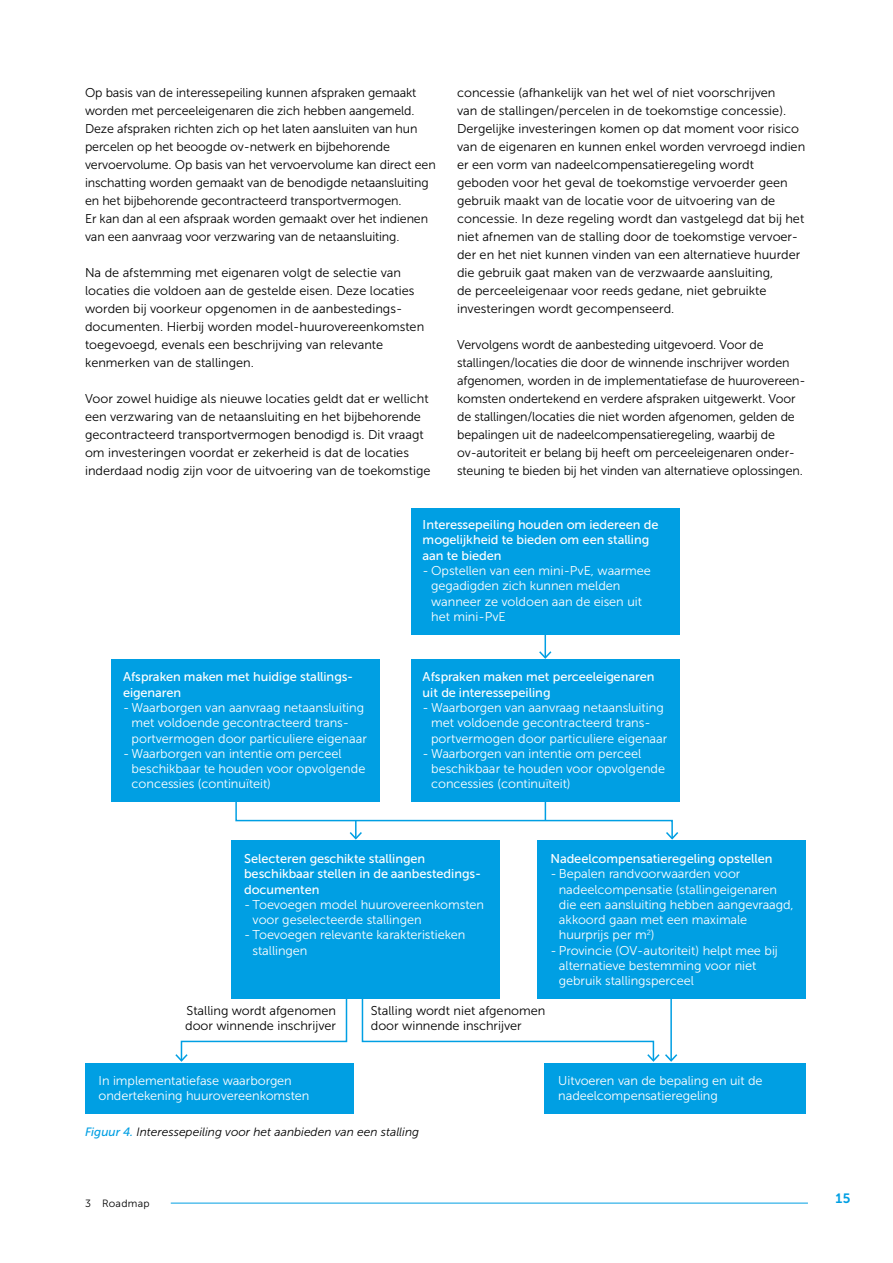
<style>
.page{position:relative;width:893px;height:1263px;background:#fff}
.page>*{position:absolute;margin:0;border:0;box-sizing:border-box;transform-origin:0 0}
.t1{font:13.5px "Museo Sans 700";color:#009fe3}
.Broodtekst__P{font:12.75px/18px "Museo Sans 300";color:#000}
.t2{font:12.75px/15.3px "Museo Sans 300";letter-spacing:-.005em;color:#fff}
.t3{font:12.75px/15.3px "Museo Sans 500";letter-spacing:-.005em;color:#fff}
.t4{font:italic 12px "Museo Sans 300";color:#000}
.t5{font:10.5px "Museo Sans 300";letter-spacing:.025em;color:#000}
.s1{font-family:"Museo Sans 500";color:#009fe3}
</style>
<div class="page">
<hr style="left:85px;top:1203px;width:723px;height:1px;background:#009fe3">
<div style="left:85px;top:1194px;width:86px;height:16px;background:#fff"></div>
<hr style="left:544px;top:618px;width:2px;height:39px;background:#009fe3">
<svg style="left:539px;top:651px;width:12px;height:8px"></svg>
<hr style="left:670px;top:998px;width:2px;height:62px;background:#009fe3">
<svg style="left:665px;top:1054px;width:12px;height:8px"></svg>
<svg style="left:235px;top:802px;width:443px;height:38px"></svg>
<svg style="left:175px;top:998px;width:173px;height:64px"></svg>
<svg style="left:361px;top:998px;width:298px;height:64px"></svg>
<div style="left:111px;top:659px;width:269px;height:143px;background:#009fe3"></div>
<div style="left:411px;top:508px;width:269px;height:127px;background:#009fe3"></div>
<div style="left:411px;top:659px;width:269px;height:143px;background:#009fe3"></div>
<div style="left:231px;top:840px;width:269px;height:158px;background:#009fe3"></div>
<div style="left:537px;top:840px;width:269px;height:158px;background:#009fe3"></div>
<div style="left:85px;top:1062px;width:269px;height:51px;background:#009fe3"></div>
<div style="left:544px;top:1062px;width:261px;height:51px;background:#009fe3"></div>
<p class="Broodtekst__P" style="left:85px;top:83px;width:352px">Op basis van de interessepeiling kunnen afspraken gemaakt worden met perceeleigenaren die zich hebben aangemeld.<br>Deze afspraken richten zich op het laten aansluiten van hun percelen op het beoogde ov-netwerk en bijbehorende vervoervolume. Op basis van het vervoervolume kan direct een inschatting worden gemaakt van de benodigde netaansluiting en het bijbehorende gecontracteerd transportvermogen.<br>Er kan dan al een afspraak worden gemaakt over het indienen van een aanvraag voor verzwaring van de netaansluiting.</p>
<p class="Broodtekst__P" style="left:85px;top:263px;width:341px">Na de afstemming met eigenaren volgt de selectie van locaties die voldoen aan de gestelde eisen. Deze locaties worden bij voorkeur opgenomen in de aanbestedings&shy;documenten. Hierbij worden model-huurovereenkomsten toegevoegd, evenals een beschrijving van relevante kenmerken van de stallingen.</p>
<p class="Broodtekst__P" style="left:85px;top:389px;width:347px">Voor zowel huidige als nieuwe locaties geldt dat er wellicht een verzwaring van de netaansluiting en het bijbehorende gecontracteerd transportvermogen benodigd is. Dit vraagt om investeringen voordat er zekerheid is dat de locaties inderdaad nodig zijn voor de uitvoering van de toekomstige</p>
<p class="Broodtekst__P" style="left:457px;top:83px;width:350px">concessie (afhankelijk van het wel of niet voorschrijven<br>van de stallingen/percelen in de toekomstige concessie).<br>Dergelijke investeringen komen op dat moment voor risico van de eigenaren en kunnen enkel worden vervroegd indien er een vorm van nadeelcompensatieregeling wordt geboden voor het geval de toekomstige vervoerder geen gebruik maakt van de locatie voor de uitvoering van de concessie. In deze regeling wordt dan vastgelegd dat bij het niet afnemen van de stalling door de toekomstige vervoer&shy;der en het niet kunnen vinden van een alternatieve huurder die gebruik gaat maken van de verzwaarde aansluiting,<br>de perceeleigenaar voor reeds gedane, niet gebruikte investeringen wordt gecompenseerd.</p>
<p class="Broodtekst__P" style="left:457px;top:335px;width:350px">Vervolgens wordt de aanbesteding uitgevoerd. Voor de stallingen/locaties die door de winnende inschrijver worden afgenomen, worden in de implementatiefase de huurovereen&shy;komsten ondertekend en verdere afspraken uitgewerkt. Voor de stallingen/locaties die niet worden afgenomen, gelden de bepalingen uit de nadeelcompensatieregeling, waarbij de ov-autoriteit er belang bij heeft om perceeleigenaren onder&shy;steuning te bieden bij het vinden van alternatieve oplossingen.</p>
<p class="t3" style="left:123px;top:669px;width:232px">Afspraken maken met huidige stallings&shy;eigenaren</p>
<p class="t2" style="left:132px;top:700px;width:237px;text-indent:-9px">- Waarborgen van aanvraag netaansluiting met voldoende gecontracteerd trans&shy;portvermogen door particuliere eigenaar</p>
<p class="t2" style="left:132px;top:746px;width:235px;text-indent:-9px">- Waarborgen van intentie om perceel beschikbaar te houden voor opvolgende concessies (continuïteit)</p>
<p class="t3" style="left:423px;top:517px;width:238px">Interessepeiling houden om iedereen de mogelijkheid te bieden om een stalling aan te bieden</p>
<p class="t2" style="left:431px;top:563px;width:221px;text-indent:-9px">- Opstellen van een mini-PvE, waarmee gegadigden zich kunnen melden wanneer ze voldoen aan de eisen uit het mini-PvE</p>
<p class="t3" style="left:423px;top:669px;width:233px">Afspraken maken met perceeleigenaren uit de interessepeiling</p>
<p class="t2" style="left:431px;top:700px;width:238px;text-indent:-9px">- Waarborgen van aanvraag netaansluiting met voldoende gecontracteerd trans&shy;portvermogen door particuliere eigenaar</p>
<p class="t2" style="left:431px;top:746px;width:236px;text-indent:-9px">- Waarborgen van intentie om perceel beschikbaar te houden voor opvolgende concessies (continuïteit)</p>
<p class="t3" style="left:244px;top:851px;width:238px">Selecteren geschikte stallingen beschikbaar stellen in de aanbestedings&shy;documenten</p>
<p class="t2" style="left:253px;top:897px;width:233px;text-indent:-9px">- Toevoegen model huurovereenkomsten voor geselecteerde stallingen</p>
<p class="t2" style="left:253px;top:927px;width:214px;text-indent:-9px">- Toevoegen relevante karakteristieken stallingen</p>
<p class="t3" style="left:550px;top:851px;width:224px">Nadeelcompensatieregeling opstellen</p>
<p class="t2" style="left:559px;top:866px;width:236px;text-indent:-9px">- Bepalen randvoorwaarden voor nadeelcompensatie (stallingeigenaren die een aansluiting hebben aangevraagd, akkoord gaan met een maximale huurprijs per m<sup>2</sup>)</p>
<p class="t2" style="left:559px;top:943px;width:221px;text-indent:-9px">- Provincie (OV-autoriteit) helpt mee bij alternatieve bestemming voor niet gebruik stallingsperceel</p>
<p class="Broodtekst__P" style="left:185px;top:1003px;width:153px;line-height:15.3px">Stalling wordt afgenomen door winnende inschrijver</p>
<p class="Broodtekst__P" style="left:371px;top:1003px;width:176px;line-height:15.3px">Stalling wordt niet afgenomen door winnende inschrijver</p>
<p class="t2" style="left:98px;top:1073px;width:213px">In implementatiefase waarborgen ondertekening huurovereenkomsten</p>
<p class="t4" style="left:85px;top:1125px;width:336px"><span class="s1">Figuur 4.</span> Interessepeiling voor het aanbieden van een stalling</p>
<p class="t2" style="left:558px;top:1073px;width:206px">Uitvoeren van de bepaling en uit de nadeelcompensatieregeling</p>
<p class="t5" style="left:85px;top:1197px;width:66px">3 Roadmap</p>
<p class="t1" style="left:835px;top:1190px;width:16px">15</p>
</div>
